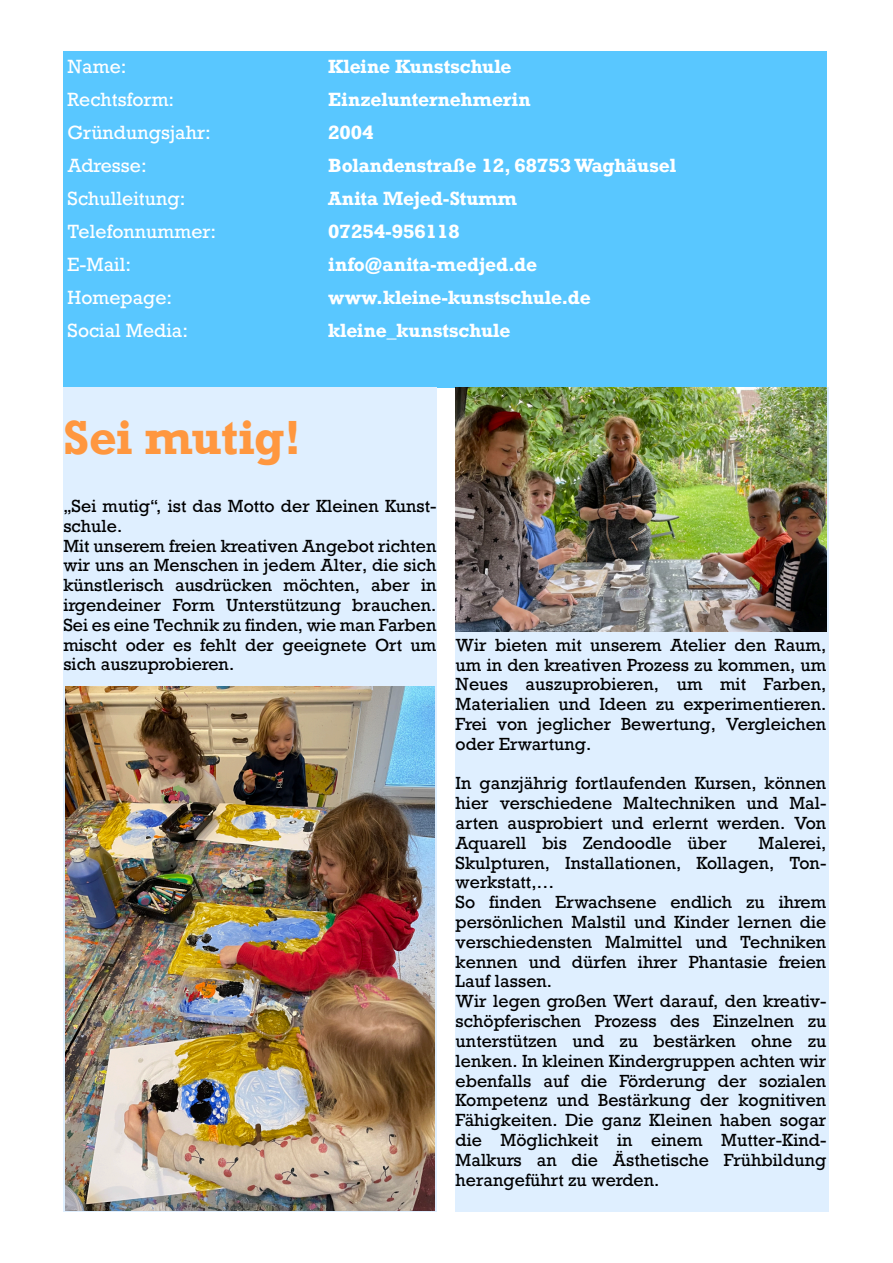
<style>
.page{position:relative;width:893px;height:1263px;background:#fff}
.page>*{position:absolute;margin:0;border:0;box-sizing:border-box;transform-origin:0 0}
.t1{font:700 45px "Rockwell";letter-spacing:-.02em;color:#ff973f}
.t2{font:700 18px "Rockwell";color:#fff}
.t3{font:18px "Rockwell";color:#fff}
.t4{font:16.5px "Rockwell";color:#000}
</style>
<div class="page">
<div style="left:63px;top:51px;width:763px;height:336px;background:#59c7ff"></div>
<div style="left:63px;top:387px;width:373px;height:825px;background:#dfefff"></div>
<div style="left:456px;top:387px;width:373px;height:825px;background:#dfefff"></div>
<img style="left:65px;top:687px;width:370px;height:524px">
<img style="left:456px;top:387px;width:370px;height:244px">
<p class="t3" style="left:68px;top:59px;width:60px">Name:</p>
<p class="t3" style="left:68px;top:92px;width:108px">Rechtsform:</p>
<p class="t3" style="left:68px;top:125px;width:145px">Gründungsjahr:</p>
<p class="t3" style="left:68px;top:158px;width:81px">Adresse:</p>
<p class="t3" style="left:68px;top:191px;width:119px">Schulleitung:</p>
<p class="t3" style="left:68px;top:224px;width:150px">Telefonnummer:</p>
<p class="t3" style="left:68px;top:257px;width:65px">E-Mail:</p>
<p class="t3" style="left:68px;top:290px;width:106px">Homepage:</p>
<p class="t3" style="left:68px;top:323px;width:122px">Social Media:</p>
<p class="t2" style="left:328px;top:60px;width:185px">Kleine Kunstschule</p>
<p class="t2" style="left:328px;top:93px;width:204px">Einzelunternehmerin</p>
<p class="t2" style="left:328px;top:126px;width:47px">2004</p>
<p class="t2" style="left:328px;top:159px;width:349px">Bolandenstraße 12, 68753 Waghäusel</p>
<p class="t2" style="left:328px;top:192px;width:190px">Anita Mejed-Stumm</p>
<p class="t2" style="left:328px;top:225px;width:133px">07254-956118</p>
<p class="t2" style="left:328px;top:258px;width:210px">info@anita-medjed.de</p>
<p class="t2" style="left:328px;top:291px;width:264px">www.kleine-kunstschule.de</p>
<p class="t2" style="left:328px;top:324px;width:183px">kleine_kunstschule</p>
<p class="t1" style="left:63px;top:420px;width:240px">Sei mutig!</p>
<p class="t4" style="left:63px;top:499px;width:375px">„Sei mutig“, ist das Motto der Kleinen Kunst-</p>
<p class="t4" style="left:63px;top:519px;width:60px">schule.</p>
<p class="t4" style="left:63px;top:539px;width:375px">Mit unserem freien kreativen Angebot richten</p>
<p class="t4" style="left:63px;top:559px;width:375px">wir uns an Menschen in jedem Alter, die sich</p>
<p class="t4" style="left:63px;top:579px;width:375px">künstlerisch ausdrücken möchten, aber in</p>
<p class="t4" style="left:63px;top:598px;width:375px">irgendeiner Form Unterstützung brauchen.</p>
<p class="t4" style="left:63px;top:618px;width:375px">Sei es eine Technik zu finden, wie man Farben</p>
<p class="t4" style="left:63px;top:638px;width:375px">mischt oder es fehlt der geeignete Ort um</p>
<p class="t4" style="left:63px;top:658px;width:172px">sich auszuprobieren.</p>
<p class="t4" style="left:456px;top:638px;width:372px">Wir bieten mit unserem Atelier den Raum,</p>
<p class="t4" style="left:456px;top:658px;width:372px">um in den kreativen Prozess zu kommen, um</p>
<p class="t4" style="left:456px;top:678px;width:372px">Neues auszuprobieren, um mit Farben,</p>
<p class="t4" style="left:456px;top:698px;width:372px">Materialien und Ideen zu experimentieren.</p>
<p class="t4" style="left:456px;top:717px;width:372px">Frei von jeglicher Bewertung, Vergleichen</p>
<p class="t4" style="left:456px;top:737px;width:137px">oder Erwartung.</p>
<p class="t4" style="left:456px;top:777px;width:372px">In ganzjährig fortlaufenden Kursen, können</p>
<p class="t4" style="left:456px;top:797px;width:372px">hier verschiedene Maltechniken und Mal-</p>
<p class="t4" style="left:456px;top:816px;width:372px">arten ausprobiert und erlernt werden. Von</p>
<p class="t4" style="left:456px;top:836px;width:273px">Aquarell bis Zendoodle über</p>
<p class="t4" style="left:759px;top:836px;width:69px">Malerei,</p>
<p class="t4" style="left:456px;top:856px;width:372px">Skulpturen, Installationen, Kollagen, Ton-</p>
<p class="t4" style="left:456px;top:876px;width:100px">werkstatt,…</p>
<p class="t4" style="left:456px;top:896px;width:372px">So finden Erwachsene endlich zu ihrem</p>
<p class="t4" style="left:456px;top:915px;width:372px">persönlichen Malstil und Kinder lernen die</p>
<p class="t4" style="left:456px;top:935px;width:372px">verschiedensten Malmittel und Techniken</p>
<p class="t4" style="left:456px;top:955px;width:372px">kennen und dürfen ihrer Phantasie freien</p>
<p class="t4" style="left:456px;top:975px;width:98px">Lauf lassen.</p>
<p class="t4" style="left:456px;top:995px;width:372px">Wir legen großen Wert darauf, den kreativ-</p>
<p class="t4" style="left:456px;top:1014px;width:372px">schöpferischen Prozess des Einzelnen zu</p>
<p class="t4" style="left:456px;top:1034px;width:372px">unterstützen und zu bestärken ohne zu</p>
<p class="t4" style="left:456px;top:1054px;width:372px">lenken. In kleinen Kindergruppen achten wir</p>
<p class="t4" style="left:456px;top:1074px;width:372px">ebenfalls auf die Förderung der sozialen</p>
<p class="t4" style="left:456px;top:1094px;width:372px">Kompetenz und Bestärkung der kognitiven</p>
<p class="t4" style="left:456px;top:1113px;width:372px">Fähigkeiten. Die ganz Kleinen haben sogar</p>
<p class="t4" style="left:456px;top:1133px;width:372px">die Möglichkeit in einem Mutter-Kind-</p>
<p class="t4" style="left:456px;top:1153px;width:372px">Malkurs an die Ästhetische Frühbildung</p>
<p class="t4" style="left:456px;top:1173px;width:205px">herangeführt zu werden.</p>
</div>
